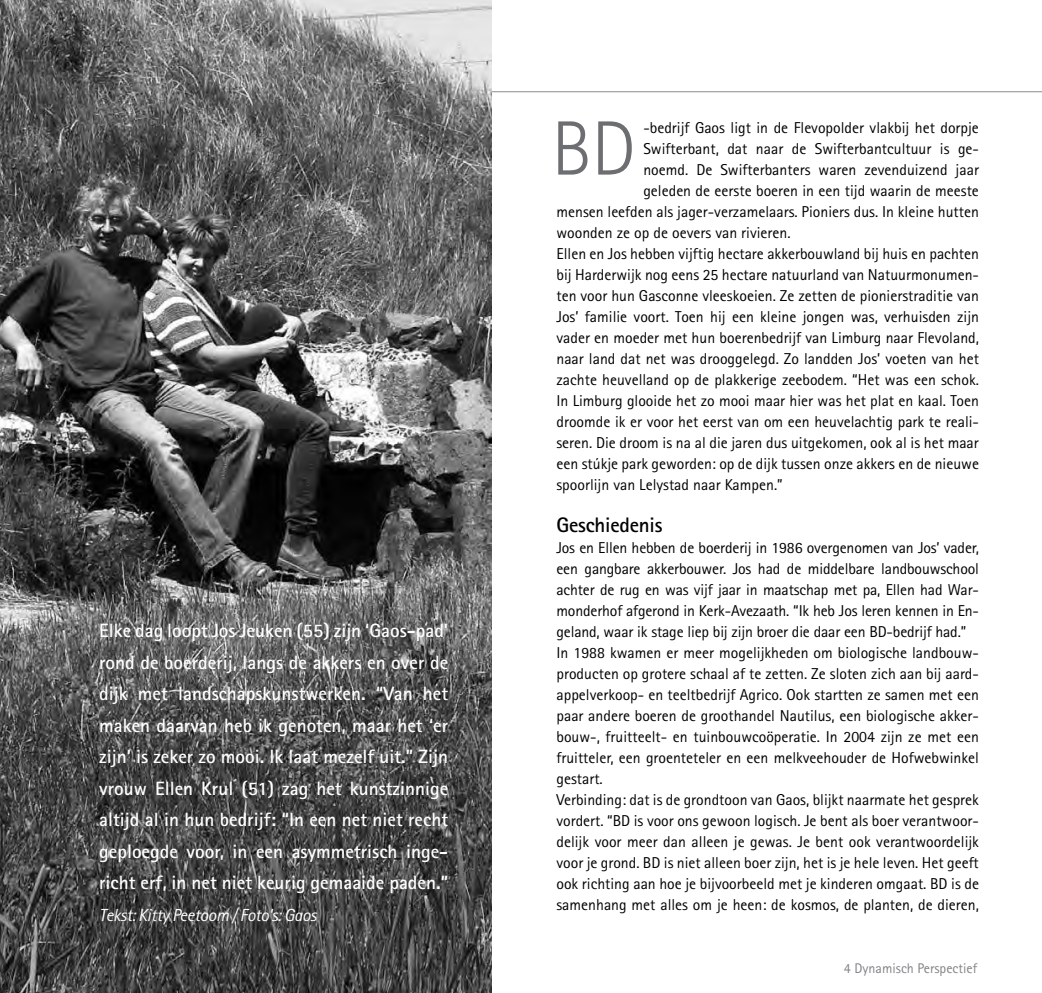
<style>
.page{position:relative;width:1042px;height:993px;background:#fff}
.page>*{position:absolute;margin:0;border:0;box-sizing:border-box;transform-origin:0 0}
.t1{font:300 77px "Rotis Sans Serif";color:#6d6e71}
.t2{font:700 21px "Rotis Sans Serif";letter-spacing:-.01em;color:#000}
.t3{font:700 19.25px/31.5px "Rotis Sans Serif";color:#fff;text-align:justify}
.t4{font:italic 17.5px "Rotis Sans Serif";letter-spacing:-.02em;color:#fff}
.t5{font:15.75px/21px "Rotis Sans Serif";color:#000}
.t6{font:14px "Rotis Sans Serif";color:#808285}
</style>
<div class="page">
<hr style="left:0;top:91px;width:1042px;height:1px;background:#8a8c8e">
<img style="left:0;top:0;width:491px;height:992px">
<p class="t3" style="left:99px;top:614px;width:350px">Elke dag loopt Jos Jeuken (55) zijn ‘Gaos-pad’ rond de boerderij, langs de akkers en over de dijk met landschapskunstwerken. “Van het maken daarvan heb ik genoten, maar het ‘er zijn’ is zeker zo mooi. Ik laat mezelf uit.” Zijn vrouw Ellen Krul (51) zag het kunstzinnige altijd al in hun bedrijf: “In een net niet recht geploegde voor, in een asymmetrisch inge&shy;richt erf, in net niet keurig gemaaide paden.”</p>
<p class="t4" style="left:99px;top:904px;width:219px">Tekst: Kitty Peetoom / Foto’s: Gaos</p>
<h1 class="t1" style="left:551px;top:104px;width:86px">BD</h1>
<p class="t5" style="left:643px;top:117px;width:337px">-bedrijf Gaos ligt in de Flevopolder vlakbij het dorpje</p>
<p class="t5" style="left:643px;top:138px;width:337px">Swifterbant, dat naar de Swifterbantcultuur is ge-</p>
<p class="t5" style="left:643px;top:159px;width:337px">noemd. De Swifterbanters waren zevenduizend jaar</p>
<p class="t5" style="left:643px;top:179px;width:337px">geleden de eerste boeren in een tijd waarin de meeste</p>
<p class="t5" style="left:556px;top:200px;width:424px">mensen leefden als jager-verzamelaars. Pioniers dus. In kleine hutten</p>
<p class="t5" style="left:556px;top:221px;width:236px">woonden ze op de oevers van rivieren.</p>
<p class="t5" style="left:556px;top:242px;width:424px">Ellen en Jos hebben vijftig hectare akkerbouwland bij huis en pachten</p>
<p class="t5" style="left:556px;top:263px;width:424px">bij Harderwijk nog eens 25 hectare natuurland van Natuurmonumen-</p>
<p class="t5" style="left:556px;top:284px;width:424px">ten voor hun Gasconne vleeskoeien. Ze zetten de pionierstraditie van</p>
<p class="t5" style="left:556px;top:305px;width:424px">Jos’ familie voort. Toen hij een kleine jongen was, verhuisden zijn</p>
<p class="t5" style="left:556px;top:326px;width:424px">vader en moeder met hun boerenbedrijf van Limburg naar Flevoland,</p>
<p class="t5" style="left:556px;top:347px;width:424px">naar land dat net was drooggelegd. Zo landden Jos’ voeten van het</p>
<p class="t5" style="left:556px;top:368px;width:424px">zachte heuvelland op de plakkerige zeebodem. “Het was een schok.</p>
<p class="t5" style="left:556px;top:389px;width:424px">In Limburg glooide het zo mooi maar hier was het plat en kaal. Toen</p>
<p class="t5" style="left:556px;top:410px;width:424px">droomde ik er voor het eerst van om een heuvelachtig park te reali-</p>
<p class="t5" style="left:556px;top:431px;width:424px">seren. Die droom is na al die jaren dus uitgekomen, ook al is het maar</p>
<p class="t5" style="left:556px;top:452px;width:424px">een stúkje park geworden: op de dijk tussen onze akkers en de nieuwe</p>
<p class="t5" style="left:556px;top:473px;width:228px">spoorlijn van Lelystad naar Kampen.”</p>
<h2 class="t2" style="left:556px;top:511px;width:108px">Geschiedenis</h2>
<p class="t5" style="left:556px;top:537px;width:424px">Jos en Ellen hebben de boerderij in 1986 overgenomen van Jos’ vader, een gangbare akkerbouwer. Jos had de middelbare landbouwschool achter de rug en was vijf jaar in maatschap met pa, Ellen had War&shy;monderhof afgerond in Kerk-Avezaath. “Ik heb Jos leren kennen in En&shy;geland, waar ik stage liep bij zijn broer die daar een BD-bedrijf had.” In 1988 kwamen er meer mogelijkheden om biologische landbouw&shy;producten op grotere schaal af te zetten. Ze sloten zich aan bij aard&shy;appelverkoop- en teeltbedrijf Agrico. Ook startten ze samen met een paar andere boeren de groothandel Nautilus, een biologische akker&shy;bouw-, fruitteelt- en tuinbouwcoöperatie. In 2004 zijn ze met een fruitteler, een groenteteler en een melkveehouder de Hofwebwinkel gestart.<br>Verbinding: dat is de grondtoon van Gaos, blijkt naarmate het gesprek vordert. “BD is voor ons gewoon logisch. Je bent als boer verantwoor&shy;delijk voor meer dan alleen je gewas. Je bent ook verantwoordelijk voor je grond. BD is niet alleen boer zijn, het is je hele leven. Het geeft ook richting aan hoe je bijvoorbeeld met je kinderen omgaat. BD is de samenhang met alles om je heen: de kosmos, de planten, de dieren,</p>
<p class="t6" style="left:844px;top:959px;width:135px">4 Dynamisch Perspectief</p>
</div>
